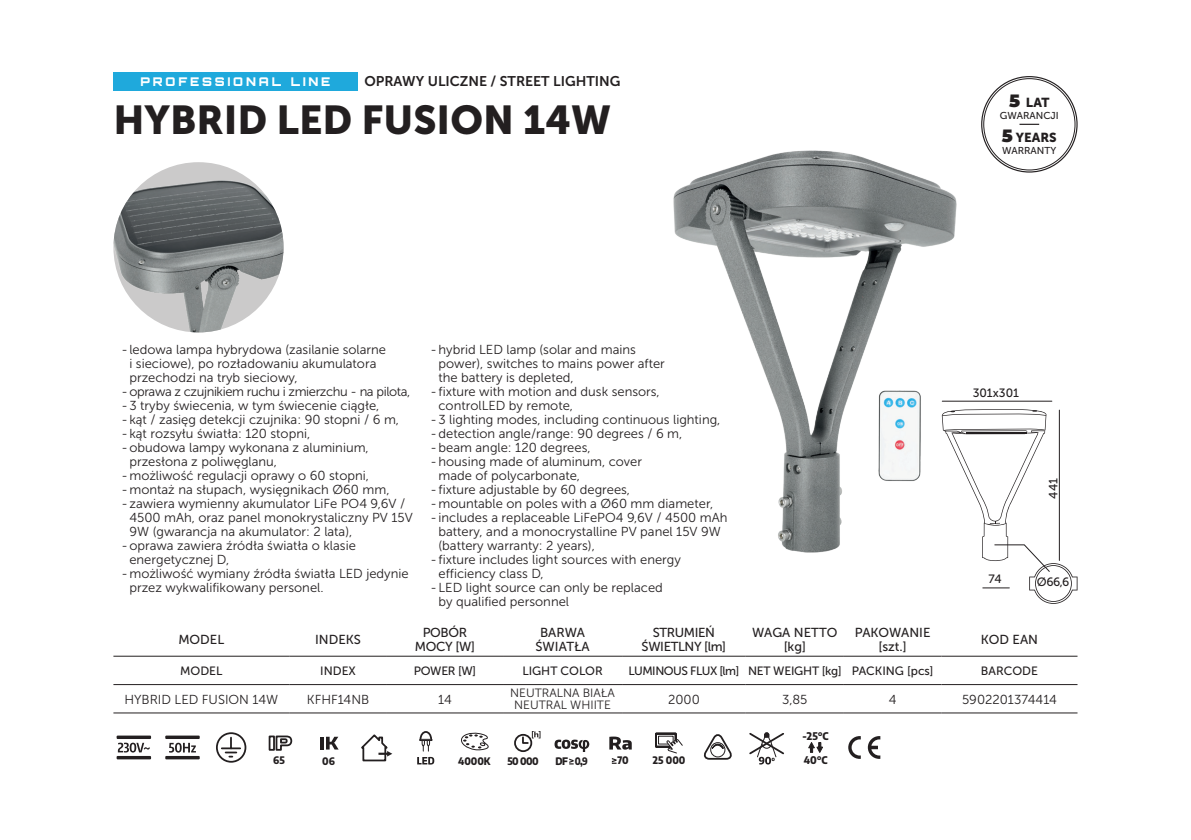
<style>
.page{position:relative;width:1191px;height:840px;background:#fff}
.page>*{position:absolute;margin:0;border:0;box-sizing:border-box;transform-origin:0 0}
.t1{font:40px "Museo Sans 900";color:#231f20}
.t2{font:14px "Museo Sans 700";color:#231f20}
.t3{font:13px/14px "Museo Sans 300";color:#231f20}
.t4{font:13px/14px "Museo Sans 500";letter-spacing:-.005em;color:#231f20;text-align:center}
.t5{font:13px "Museo Sans 300";letter-spacing:-.03em;color:#231f20}
.t6{font:13px/14px "Museo Sans 500";letter-spacing:-.03em;color:#231f20;text-align:center}
.t7{font:13px/14px "Museo Sans 500";letter-spacing:-.025em;color:#231f20;text-align:center}
.t8{font:13px "Museo Sans 900";color:#231f20}
.t9{font:12px "Museo Sans 500";color:#231f20}
.t10{font:12px "Museo Sans 500";letter-spacing:-.02em;color:#231f20}
.t11{font:12px/12px "Museo Sans 300";color:#231f20;text-align:center}
.t12{font:900 12px "Orbitron";letter-spacing:.24em;color:#fff}
.t13{font:800 semi-condensed 10.4px "Encode Sans";color:#231f20}
.t14{font:800 semi-condensed 10.2px "Encode Sans";letter-spacing:-.005em;color:#231f20}
.t15{font:10px "Museo Sans 500";color:#231f20}
.s1{font-family:"Montserrat";font-weight:900;font-size:17.8px}
</style>
<div class="page">
<div style="left:113px;top:72px;width:244px;height:18px;background:#1fa9dc"></div>
<svg style="left:1019px;top:124px;width:20px;height:1px"></svg>
<img style="left:113px;top:162px;width:170px;height:170px;border-radius:85px">
<svg style="left:113px;top:656px;width:176px;height:30px"></svg>
<svg style="left:289px;top:656px;width:788px;height:30px"></svg>
<hr style="left:503px;top:683px;width:119px;height:1px;background:#231f20">
<hr style="left:503px;top:712px;width:119px;height:1px;background:#231f20">
<hr style="left:113px;top:655px;width:176px;height:1px;background:#231f20">
<hr style="left:746px;top:655px;width:98px;height:1px;background:#231f20">
<hr style="left:844px;top:655px;width:97px;height:1px;background:#231f20">
<hr style="left:941px;top:655px;width:136px;height:1px;background:#231f20">
<hr style="left:113px;top:683px;width:176px;height:1px;background:#231f20">
<hr style="left:113px;top:712px;width:176px;height:1px;background:#231f20">
<hr style="left:746px;top:683px;width:98px;height:1px;background:#231f20">
<hr style="left:844px;top:683px;width:97px;height:1px;background:#231f20">
<hr style="left:941px;top:683px;width:136px;height:1px;background:#231f20">
<hr style="left:746px;top:712px;width:98px;height:1px;background:#231f20">
<hr style="left:844px;top:712px;width:97px;height:1px;background:#231f20">
<hr style="left:941px;top:712px;width:136px;height:1px;background:#231f20">
<hr style="left:289px;top:655px;width:98px;height:1px;background:#231f20">
<hr style="left:387px;top:655px;width:116px;height:1px;background:#231f20">
<hr style="left:622px;top:655px;width:124px;height:1px;background:#231f20">
<hr style="left:289px;top:683px;width:98px;height:1px;background:#231f20">
<hr style="left:289px;top:712px;width:98px;height:1px;background:#231f20">
<hr style="left:387px;top:683px;width:116px;height:1px;background:#231f20">
<hr style="left:387px;top:712px;width:116px;height:1px;background:#231f20">
<hr style="left:622px;top:683px;width:124px;height:1px;background:#231f20">
<hr style="left:622px;top:712px;width:124px;height:1px;background:#231f20">
<hr style="left:503px;top:655px;width:119px;height:1px;background:#231f20">
<svg style="left:118px;top:742px;width:32px;height:10px"></svg>
<div style="left:117px;top:735px;width:34px;height:3px;border:2px solid #231f20"></div>
<div style="left:117px;top:755px;width:34px;height:4px;border:2px solid #231f20"></div>
<div style="left:165px;top:735px;width:35px;height:3px;border:2px solid #231f20"></div>
<div style="left:165px;top:755px;width:35px;height:4px;border:2px solid #231f20"></div>
<svg style="left:169px;top:742px;width:27px;height:10px"></svg>
<svg style="left:216px;top:732px;width:31px;height:31px"></svg>
<svg style="left:268px;top:735px;width:25px;height:16px"></svg>
<svg style="left:320px;top:736px;width:18px;height:13px"></svg>
<svg style="left:361px;top:734px;width:31px;height:27px"></svg>
<svg style="left:417px;top:756px;width:17px;height:8px"></svg>
<svg style="left:419px;top:731px;width:14px;height:19px"></svg>
<svg style="left:461px;top:732px;width:28px;height:18px"></svg>
<svg style="left:514px;top:731px;width:26px;height:21px"></svg>
<svg style="left:554px;top:739px;width:35px;height:12px"></svg>
<svg style="left:569px;top:758px;width:4px;height:6px"></svg>
<svg style="left:612px;top:758px;width:4px;height:5px"></svg>
<svg style="left:609px;top:736px;width:23px;height:13px"></svg>
<svg style="left:655px;top:732px;width:28px;height:21px"></svg>
<svg style="left:703px;top:734px;width:29px;height:26px"></svg>
<svg style="left:749px;top:732px;width:35px;height:32px"></svg>
<svg style="left:808px;top:742px;width:15px;height:11px"></svg>
<svg style="left:848px;top:736px;width:12px;height:22px"></svg>
<svg style="left:868px;top:736px;width:12px;height:22px"></svg>
<img style="left:673px;top:150px;width:301px;height:403px">
<img style="left:863px;top:372px;width:72px;height:131px">
<hr style="left:942px;top:400px;width:109px;height:1px;background:#231f20">
<svg style="left:942px;top:409px;width:135px;height:194px"></svg>
<p class="t12" style="left:140px;top:74px;width:191px">PROFESSIONAL LINE</p>
<p class="t2" style="left:364px;top:73px;width:257px">OPRAWY ULICZNE / STREET LIGHTING</p>
<h1 class="t1" style="left:113px;top:97px;width:499px">HYBRID LED FUSION 14W</h1>
<p class="t3" style="left:121px;top:342px;width:266px">- ledowa lampa hybrydowa (zasilanie solarne</p>
<p class="t3" style="left:129px;top:356px;width:248px">i sieciowe), po rozładowaniu akumulatora</p>
<p class="t3" style="left:129px;top:370px;width:170px">przechodzi na tryb sieciowy,</p>
<p class="t5" style="left:121px;top:384px;width:290px">-oprawa z czujnikiem ruchu i zmierzchu - na pilota,</p>
<p class="t3" style="left:121px;top:398px;width:259px">-3 tryby świecenia, w tym świecenie ciągłe,</p>
<p class="t3" style="left:121px;top:412px;width:279px">-kąt / zasięg detekcji czujnika: 90 stopni / 6 m,</p>
<p class="t3" style="left:121px;top:426px;width:190px">-kąt rozsyłu światła: 120 stopni,</p>
<p class="t3" style="left:121px;top:440px;width:249px">-obudowa lampy wykonana z aluminium,</p>
<p class="t3" style="left:129px;top:454px;width:149px">przesłona z poliwęglanu,</p>
<p class="t3" style="left:121px;top:468px;width:249px">-możliwość regulacji oprawy o 60 stopni,</p>
<p class="t3" style="left:121px;top:482px;width:270px">-montaż na słupach, wysięgnikach Ø60 mm,</p>
<p class="t3" style="left:121px;top:496px;width:285px">-zawiera wymienny akumulator LiFe PO4 9,6V /</p>
<p class="t3" style="left:129px;top:510px;width:285px">4500 mAh, oraz panel monokrystaliczny PV 15V</p>
<p class="t3" style="left:129px;top:524px;width:224px">9W (gwarancja na akumulator: 2 lata),</p>
<p class="t3" style="left:121px;top:538px;width:236px">-oprawa zawiera źródła światła o klasie</p>
<p class="t3" style="left:129px;top:552px;width:101px">energetycznej D,</p>
<p class="t3" style="left:121px;top:566px;width:289px">-możliwość wymiany źródła światła LED jedynie</p>
<p class="t3" style="left:129px;top:580px;width:196px">przez wykwalifikowany personel.</p>
<p class="t3" style="left:438px;top:342px;width:228px;text-indent:-8px">-hybrid LED lamp (solar and mains power), switches to mains power after the battery is depleted,</p>
<p class="t3" style="left:430px;top:384px;width:231px">- fixture with motion and dusk sensors,</p>
<p class="t3" style="left:438px;top:398px;width:136px">controlLED by remote,</p>
<p class="t3" style="left:430px;top:412px;width:291px">-3 lighting modes, including continuous lighting,</p>
<p class="t3" style="left:430px;top:426px;width:253px">-detection angle/range: 90 degrees / 6 m,</p>
<p class="t3" style="left:430px;top:440px;width:162px">-beam angle: 120 degrees,</p>
<p class="t3" style="left:430px;top:454px;width:213px">-housing made of aluminum, cover</p>
<p class="t3" style="left:438px;top:468px;width:143px">made of polycarbonate,</p>
<p class="t3" style="left:430px;top:482px;width:284px">- fixture adjustable by 60 degrees,<br>-mountable on poles with a Ø60 mm diameter,</p>
<p class="t3" style="left:438px;top:510px;width:290px;text-indent:-8px">- includes a replaceable LiFePO4 9,6V / 4500 mAh battery, and a monocrystalline PV panel 15V 9W (battery warranty: 2 years),</p>
<p class="t3" style="left:430px;top:552px;width:252px">- fixture includes light sources with energy</p>
<p class="t3" style="left:438px;top:566px;width:107px">efficiency class D,</p>
<p class="t3" style="left:430px;top:580px;width:234px">-LED light source can only be replaced</p>
<p class="t3" style="left:438px;top:594px;width:132px">by qualified personnel</p>
<p class="t8" style="left:1009px;top:95px;width:42px"><span class="s1">5</span> LAT</p>
<p class="t15" style="left:1000px;top:110px;width:60px">GWARANCJI</p>
<p class="t8" style="left:1002px;top:130px;width:56px"><span class="s1">5</span> YEARS</p>
<p class="t15" style="left:1002px;top:145px;width:56px">WARRANTY</p>
<p class="t9" style="left:972px;top:386px;width:48px">301x301</p>
<p class="t9" style="left:1046px;top:498px;width:22px;rotate:-90deg">441</p>
<p class="t9" style="left:988px;top:572px;width:15px">74</p>
<p class="t9" style="left:1037px;top:575px;width:34px">Ø66,6</p>
<p class="t4" style="left:178px;top:632px;width:47px">MODEL</p>
<p class="t4" style="left:315px;top:632px;width:47px">INDEKS</p>
<p class="t7" style="left:415px;top:625px;width:62px">POBÓR<br>MOCY [W]</p>
<p class="t4" style="left:535px;top:625px;width:55px">BARWA<br>ŚWIATŁA</p>
<p class="t6" style="left:641px;top:625px;width:86px">STRUMIEŃ<br>ŚWIETLNY [lm]</p>
<p class="t4" style="left:752px;top:625px;width:87px">WAGA NETTO [kg]</p>
<p class="t4" style="left:855px;top:625px;width:77px">PAKOWANIE [szt.]</p>
<p class="t4" style="left:981px;top:632px;width:59px">KOD EAN</p>
<p class="t9" style="left:180px;top:663px;width:44px">MODEL</p>
<p class="t9" style="left:320px;top:663px;width:37px">INDEX</p>
<p class="t9" style="left:414px;top:663px;width:64px">POWER [W]</p>
<p class="t9" style="left:522px;top:663px;width:82px">LIGHT COLOR</p>
<p class="t10" style="left:628px;top:663px;width:307px">LUMINOUS FLUX [lm] NET WEIGHT [kg] PACKING [pcs]</p>
<p class="t9" style="left:981px;top:663px;width:59px">BARCODE</p>
<p class="t3" style="left:124px;top:691px;width:155px">HYBRID LED FUSION 14W</p>
<p class="t3" style="left:307px;top:691px;width:64px">KFHF14NB</p>
<p class="t3" style="left:438px;top:691px;width:15px">14</p>
<p class="t11" style="left:510px;top:686px;width:106px">NEUTRALNA BIAŁA<br>NEUTRAL WHIITE</p>
<p class="t3" style="left:668px;top:691px;width:33px">2000</p>
<p class="t3" style="left:782px;top:691px;width:27px">3,85</p>
<p class="t3" style="left:888px;top:691px;width:9px">4</p>
<p class="t3" style="left:962px;top:691px;width:96px">5902201374414</p>
<p class="t14" style="left:273px;top:752px;width:13px">65</p>
<p class="t14" style="left:322px;top:752px;width:14px">06</p>
<p class="t14" style="left:458px;top:752px;width:34px">4000K</p>
<p class="t14" style="left:507px;top:752px;width:33px">50 000</p>
<p class="t14" style="left:555px;top:752px;width:34px">DF 0,9</p>
<p class="t14" style="left:617px;top:752px;width:13px">70</p>
<p class="t14" style="left:653px;top:752px;width:34px">25 000</p>
<p class="t13" style="left:802px;top:728px;width:28px">-25°C</p>
<p class="t13" style="left:803px;top:751px;width:25px">40°C</p>
</div>
